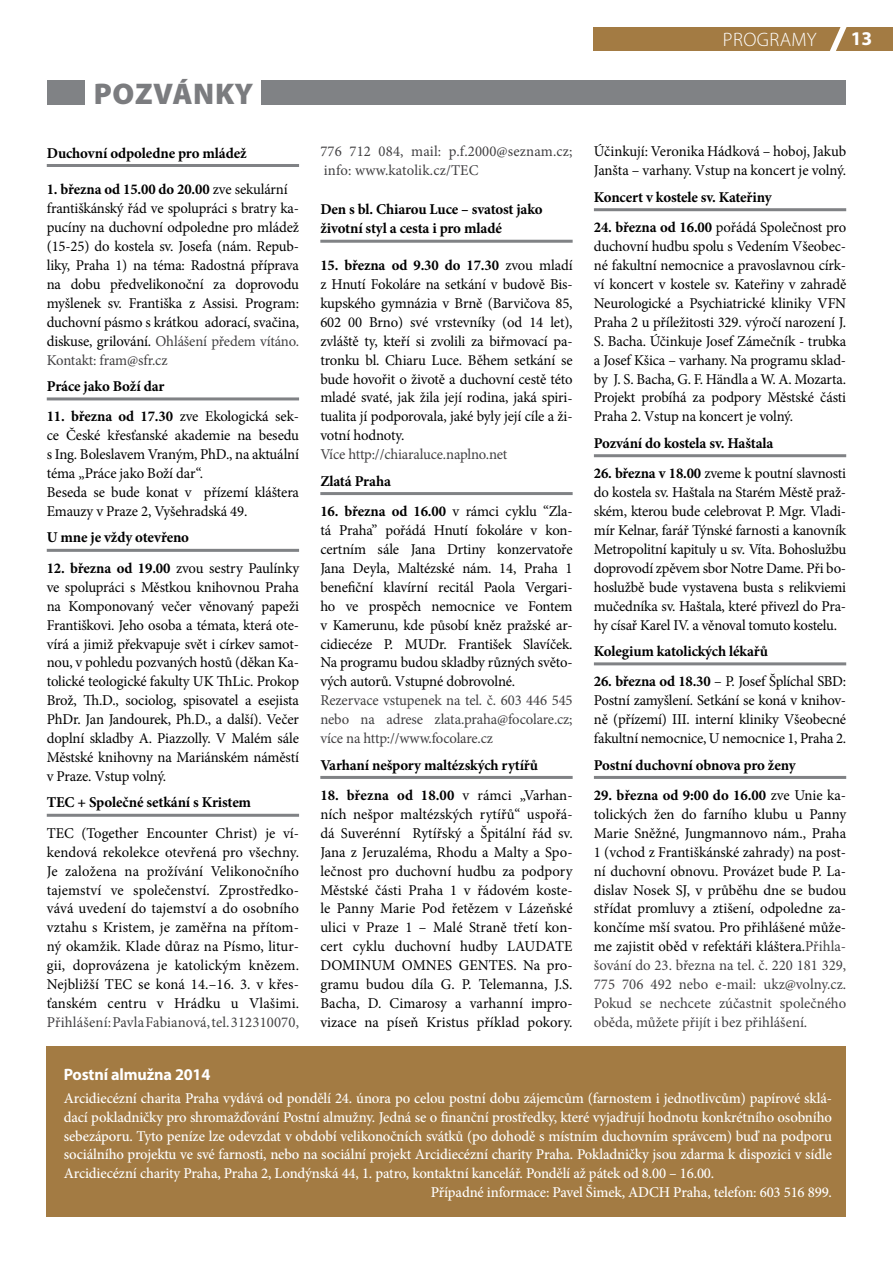
<style>
.page{position:relative;width:893px;height:1263px;background:#fff}
.page>*{position:absolute;margin:0;border:0;box-sizing:border-box;transform-origin:0 0}
.t1{font:900 30px "Myriad Pro";letter-spacing:.02em;color:#7b7c7f}
.t2{font:300 19.5px "Myriad Pro";letter-spacing:.02em;color:#fff}
.t3{font:700 19.5px "Myriad Pro";color:#fff}
.t4{font:700 16.5px "Myriad Pro";letter-spacing:-.01em;color:#fff}
.t5{font:15px/18.9px "Minion Pro";letter-spacing:-.01em;color:#000;text-align:justify}
.t6{font:500 15px "Minion Pro";letter-spacing:-.01em;color:#fff}
.t7{font:700 15px/19.5px "Minion Pro";letter-spacing:-.01em;color:#000}
.t8{font:15px/18.9px "Minion Pro";color:#414042}
.s1{font-weight:700}
.s2{color:#414042}
</style>
<div class="page">
<div style="left:47px;top:1046px;width:799px;height:170px;background:#a37b43"></div>
<div style="left:594px;top:27px;width:299px;height:24px;background:#a37b43"></div>
<svg style="left:830px;top:27px;width:17px;height:24px"></svg>
<div style="left:48px;top:80px;width:798px;height:24px;background:#808285"></div>
<div style="left:85px;top:65px;width:176px;height:44px;background:#fff"></div>
<hr style="left:47px;top:164px;width:252px;height:3px;background:#808285">
<hr style="left:47px;top:397px;width:252px;height:3px;background:#808285">
<hr style="left:47px;top:549px;width:252px;height:3px;background:#808285">
<hr style="left:47px;top:814px;width:252px;height:3px;background:#808285">
<hr style="left:320px;top:240px;width:253px;height:3px;background:#808285">
<hr style="left:320px;top:492px;width:253px;height:3px;background:#808285">
<hr style="left:320px;top:776px;width:253px;height:3px;background:#808285">
<hr style="left:594px;top:208px;width:252px;height:3px;background:#808285">
<hr style="left:594px;top:454px;width:252px;height:3px;background:#808285">
<hr style="left:594px;top:662px;width:252px;height:3px;background:#808285">
<hr style="left:594px;top:776px;width:252px;height:3px;background:#808285">
<h1 class="t1" style="left:94px;top:73px;width:161px">POZVÁNKY</h1>
<p class="t7" style="left:47px;top:143px;width:202px">Duchovní odpoledne pro mládež</p>
<p class="t5" style="left:47px;top:180px;width:254px;text-align:left"><span class="s1">1. března od 15.00 do 20.00</span> zve sekulární františkánský řád ve spolupráci s bratry ka&shy;pucíny na duchovní odpoledne pro mládež (15-25) do kostela sv. Josefa (nám. Repub&shy;liky, Praha 1) na téma: Radostná příprava na dobu předvelikonoční za doprovodu myšlenek sv. Františka z Assisi. Program: duchovní pásmo s krátkou adorací, svačina, diskuse, grilování. <span class="s2">Ohlášení předem vítáno.<br>Kontakt: fram@sfr.cz</span></p>
<p class="t7" style="left:47px;top:376px;width:119px">Práce jako Boží dar</p>
<p class="t5" style="left:47px;top:407px;width:254px;text-align:left"><span class="s1">11. března od 17.30</span> zve Ekologická sek&shy;ce České křesťanské akademie na besedu s Ing. Boleslavem Vraným, PhD., na aktuální téma „Práce jako Boží dar“.<br>Beseda se bude konat v přízemí kláštera Emauzy v Praze 2, Vyšehradská 49.</p>
<p class="t7" style="left:47px;top:528px;width:144px">U mne je vždy otevřeno</p>
<p class="t5" style="left:47px;top:559px;width:254px"><span class="s1">12. března od 19.00</span> zvou sestry Paulínky ve spolupráci s Městkou knihovnou Praha na Komponovaný večer věnovaný papeži Františkovi. Jeho osoba a témata, která ote&shy;vírá a jimiž překvapuje svět i církev samot&shy;nou, v pohledu pozvaných hostů (děkan Ka&shy;tolické teologické fakulty UK ThLic. Prokop Brož, Th.D., sociolog, spisovatel a esejista PhDr. Jan Jandourek, Ph.D., a další). Večer doplní skladby A. Piazzolly. V Malém sále Městské knihovny na Mariánském náměstí v Praze. Vstup volný.</p>
<p class="t7" style="left:47px;top:793px;width:206px">TEC + Společné setkání s Kristem</p>
<p class="t5" style="left:47px;top:823px;width:254px">TEC (Together Encounter Christ) je ví&shy;kendová rekolekce otevřená pro všechny.<br>Je založena na prožívání Velikonočního tajemství ve společenství. Zprostředko&shy;vává uvedení do tajemství a do osobního vztahu s Kristem, je zaměřna na přítom&shy;ný okamžik. Klade důraz na Písmo, litur&shy;gii, doprovázena je katolickým knězem.<br>Nejbližší TEC se koná 14.–16. 3. v křes&shy;ťanském centru v Hrádku u Vlašimi.</p>
<p class="t8" style="left:47px;top:1013px;width:254px">Přihlášení: PavlaFabianová, tel. 312310070,</p>
<h2 class="t2" style="left:723px;top:28px;width:95px">PROGRAMY</h2>
<h2 class="t3" style="left:851px;top:26px;width:23px">13</h2>
<p class="t8" style="left:320px;top:142px;width:254px">776 712 084, mail: p.f.2000@seznam.cz; info: www.katolik.cz/TEC</p>
<p class="t7" style="left:320px;top:199px;width:224px">Den s bl. Chiarou Luce – svatost jako životní styl a cesta i pro mladé</p>
<p class="t5" style="left:320px;top:256px;width:254px"><span class="s1">15. března od 9.30 do 17.30</span> zvou mladí z Hnutí Fokoláre na setkání v budově Bis&shy;kupského gymnázia v Brně (Barvičova 85, 602 00 Brno) své vrstevníky (od 14 let), zvláště ty, kteří si zvolili za biřmovací pa&shy;tronku bl. Chiaru Luce. Během setkání se bude hovořit o životě a duchovní cestě této mladé svaté, jak žila její rodina, jaká spiri&shy;tualita jí podporovala, jaké byly její cíle a ži&shy;votní hodnoty.</p>
<p class="t8" style="left:320px;top:445px;width:189px">Více http://chiaraluce.naplno.net</p>
<p class="t7" style="left:320px;top:471px;width:72px">Zlatá Praha</p>
<p class="t5" style="left:320px;top:502px;width:254px"><span class="s1">16. března od 16.00</span> v rámci cyklu “Zla&shy;tá Praha” pořádá Hnutí fokoláre v kon&shy;certním sále Jana Drtiny konzervatoře Jana Deyla, Maltézské nám. 14, Praha 1 benefiční klavírní recitál Paola Vergari&shy;ho ve prospěch nemocnice ve Fontem v Kamerunu, kde působí kněz pražské ar&shy;cidiecéze P. MUDr. František Slavíček.<br>Na programu budou skladby různých světo&shy;vých autorů. Vstupné dobrovolné.</p>
<p class="t8" style="left:320px;top:691px;width:254px;text-align:justify">Rezervace vstupenek na tel. č. 603 446 545 nebo na adrese zlata.praha@focolare.cz; více na http://www.focolare.cz</p>
<p class="t7" style="left:320px;top:755px;width:219px">Varhaní nešpory maltézských rytířů</p>
<p class="t5" style="left:320px;top:786px;width:254px"><span class="s1">18. března od 18.00</span> v rámci „Varhan&shy;ních nešpor maltézských rytířů“ uspořá&shy;dá Suverénní Rytířský a Špitální řád sv.<br>Jana z Jeruzaléma, Rhodu a Malty a Spo&shy;lečnost pro duchovní hudbu za podpory Městské části Praha 1 v řádovém koste&shy;le Panny Marie Pod řetězem v Lázeňské ulici v Praze 1 – Malé Straně třetí kon&shy;cert cyklu duchovní hudby LAUDATE DOMINUM OMNES GENTES. Na pro&shy;gramu budou díla G. P. Telemanna, J.S.<br>Bacha, D. Cimarosy a varhanní impro&shy;vizace na píseň Kristus příklad pokory.</p>
<p class="t5" style="left:594px;top:142px;width:254px">Účinkují: Veronika Hádková – hoboj, Jakub<br>Janšta – varhany. Vstup na koncert je volný.</p>
<p class="t7" style="left:594px;top:187px;width:179px">Koncert v kostele sv. Kateřiny</p>
<p class="t5" style="left:594px;top:218px;width:254px"><span class="s1">24. března od 16.00</span> pořádá Společnost pro duchovní hudbu spolu s Vedením Všeobec&shy;né fakultní nemocnice a pravoslavnou círk&shy;ví koncert v kostele sv. Kateřiny v zahradě Neurologické a Psychiatrické kliniky VFN Praha 2 u příležitosti 329. výročí narození J.<br>S. Bacha. Účinkuje Josef Zámečník - trubka a Josef Kšica – varhany. Na programu sklad&shy;by J. S. Bacha, G. F. Händla a W. A. Mozarta.<br>Projekt probíhá za podpory Městské části Praha 2. Vstup na koncert je volný.</p>
<p class="t7" style="left:594px;top:433px;width:181px">Pozvání do kostela sv. Haštala</p>
<p class="t5" style="left:594px;top:464px;width:254px"><span class="s1">26. března v 18.00</span> zveme k poutní slavnosti do kostela sv. Haštala na Starém Městě praž&shy;ském, kterou bude celebrovat P. Mgr. Vladi&shy;mír Kelnar, farář Týnské farnosti a kanovník Metropolitní kapituly u sv. Víta. Bohoslužbu doprovodí zpěvem sbor Notre Dame. Při bo&shy;hoslužbě bude vystavena busta s relikviemi mučedníka sv. Haštala, které přivezl do Pra&shy;hy císař Karel IV. a věnoval tomuto kostelu.</p>
<p class="t7" style="left:594px;top:641px;width:176px">Kolegium katolických lékařů</p>
<p class="t5" style="left:594px;top:672px;width:254px"><span class="s1">26. března od 18.30</span> – P. Josef Šplíchal SBD:<br>Postní zamyšlení. Setkání se koná v knihov&shy;ně (přízemí) III. interní kliniky Všeobecné fakultní nemocnice, U nemocnice 1, Praha 2.</p>
<p class="t7" style="left:594px;top:755px;width:203px">Postní duchovní obnova pro ženy</p>
<p class="t5" style="left:594px;top:786px;width:254px"><span class="s1">29. března od 9:00 do 16.00</span> zve Unie ka&shy;tolických žen do farního klubu u Panny Marie Sněžné, Jungmannovo nám., Praha 1 (vchod z Františkánské zahrady) na post&shy;ní duchovní obnovu. Provázet bude P. La&shy;dislav Nosek SJ, v průběhu dne se budou střídat promluvy a ztišení, odpoledne za&shy;končíme mší svatou. Pro přihlášené může&shy;me zajistit oběd v refektáři kláštera.<span class="s2">Přihla&shy;šování do 23. března na tel. č. 220 181 329, 775 706 492 nebo e-mail: ukz@volny.cz.<br>Pokud se nechcete zúčastnit společného oběda, můžete přijít i bez přihlášení.</span></p>
<p class="t4" style="left:64px;top:1063px;width:148px">Postní almužna 2014</p>
<p class="t6" style="left:64px;top:1088px;width:770px">Arcidiecézní charita Praha vydává od pondělí 24. února po celou postní dobu zájemcům (farnostem i jednotlivcům) papírové sklá-</p>
<p class="t6" style="left:64px;top:1107px;width:770px">dací pokladničky pro shromažďování Postní almužny. Jedná se o finanční prostředky, které vyjadřují hodnotu konkrétního osobního</p>
<p class="t6" style="left:64px;top:1125px;width:770px">sebezáporu. Tyto peníze lze odevzdat v období velikonočních svátků (po dohodě s místním duchovním správcem) buď na podporu</p>
<p class="t6" style="left:64px;top:1144px;width:770px">sociálního projektu ve své farnosti, nebo na sociální projekt Arcidiecézní charity Praha. Pokladničky jsou zdarma k dispozici v sídle</p>
<p class="t6" style="left:64px;top:1163px;width:652px">Arcidiecézní charity Praha, Praha 2, Londýnská 44, 1. patro, kontaktní kancelář. Pondělí až pátek od 8.00 – 16.00.</p>
<p class="t6" style="left:431px;top:1182px;width:403px">Případné informace: Pavel Šimek, ADCH Praha, telefon: 603 516 899.</p>
</div>
